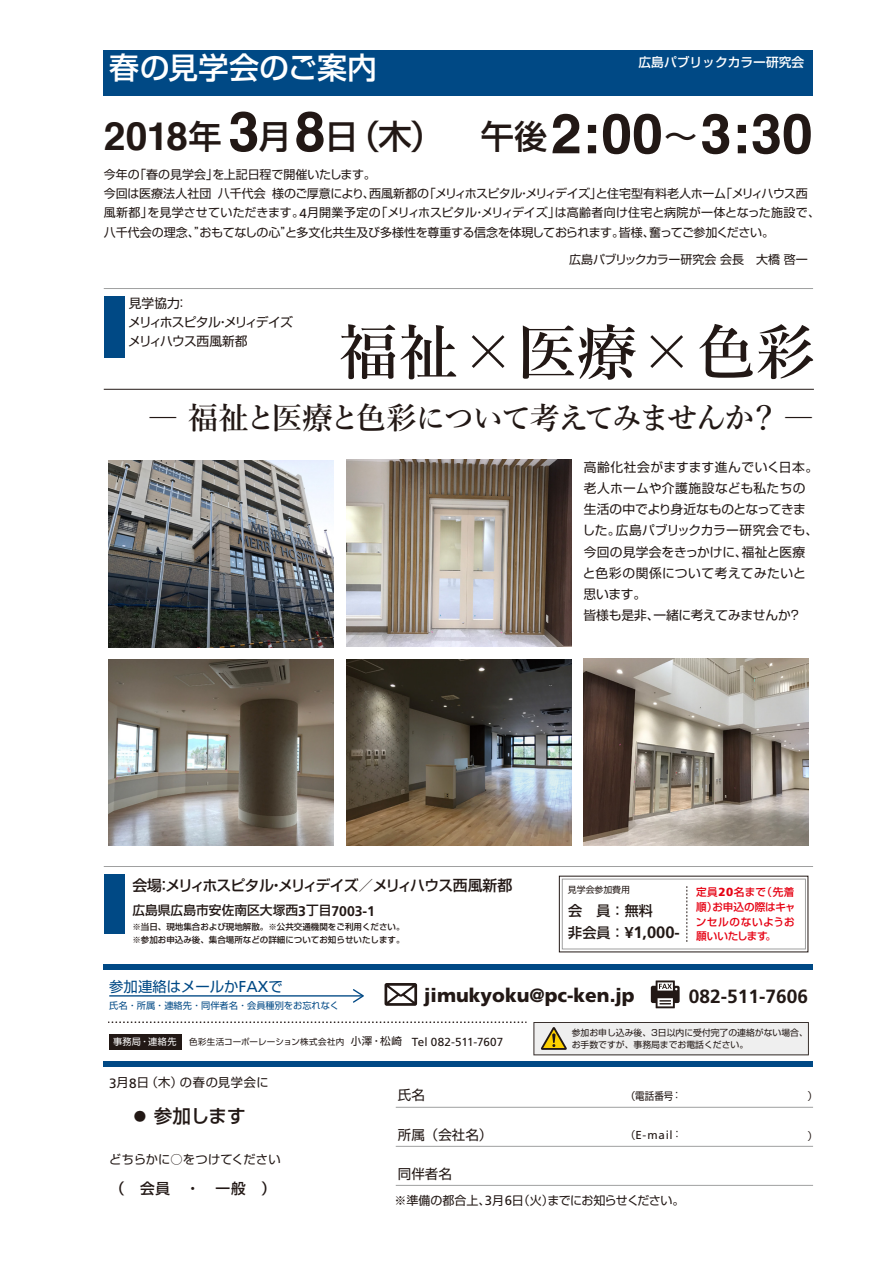
<style>
.page{position:relative;width:893px;height:1263px;background:#fff}
.page>*{position:absolute;margin:0;border:0;box-sizing:border-box;transform-origin:0 0}
.t1{font:600 59.55px "Yu Min";color:#221815}
.t2{font:700 55.5px "Helvetica";color:#221815}
.t3{font:500 33.15px "Shin Go Pro";color:#221815}
.t4{font:600 30.3px "Yu Min";letter-spacing:-.075em;color:#221815}
.t5{font:500 30px "Shin Go Pro";color:#fff}
.t6{font:900 19.2px "Frutiger";color:#221815}
.t7{font:700 19.2px "Frutiger";color:#221815}
.t8{font:500 18.6px "Shin Go Pro";color:#221815}
.t9{font:500 14.85px "Shin Go Pro";letter-spacing:-.06em;color:#221815}
.t10{font:500 14.7px "Shin Go Pro";color:#221815}
.t11{font:14.4px "Shin Go Pro";color:#004985}
.t12{font:500 14.1px/22.2px "Shin Go Pro";color:#221815}
.t13{font:13.5px "Shin Go Pro";color:#221815}
.t14{font:12.75px/21.3px "Shin Go Pro";color:#221815}
.t15{font:12.75px/19.2px "Shin Go Pro";letter-spacing:-.055em;color:#221815}
.t16{font:500 12.75px "Shin Go Pro";color:#221815}
.t17{font:500 12.75px "Shin Go Pro";color:#fff}
.t18{font:12.3px "Shin Go Pro";letter-spacing:.05em;color:#221815}
.t19{font:12.3px "Shin Go Pro";letter-spacing:.02em;color:#221815}
.t20{font:12px/19.2px "Shin Go Pro";letter-spacing:-.01em;color:#221815}
.t21{font:12px "Shin Go Pro";letter-spacing:-.04em;color:#221815}
.t22{font:11.55px "Frutiger";color:#221815}
.t23{font:500 10.65px/14.9px "Shin Go Pro";color:#e60012;text-align:justify}
.t24{font:10.5px "Shin Go Pro";color:#221815}
.t25{font:9.15px "Shin Go Pro";color:#004985}
.t26{font:9.15px "Shin Go Pro";letter-spacing:.05em;color:#fff}
.t27{font:8.85px/12.3px "Shin Go Pro";color:#221815}
.t28{font:500 8.55px/12.8px "Shin Go Pro";color:#221815}
.t29{font:8.55px "Shin Go Pro";letter-spacing:.02em;color:#221815}
.s1{font-family:"Helvetica";font-weight:700;font-size:39px}
.s2{font-family:"Helvetica";font-weight:700;font-size:55.5px}
.s3{font-family:"Frutiger";font-size:13.2px}
.s4{font-family:"Shin Go Pro";font-weight:500;font-size:33.15px}
.s5{font-family:"Frutiger";font-weight:700;font-size:14.1px}
.s6{font-family:"Frutiger";font-weight:700;font-size:15.75px}
.s7{font-family:"Frutiger";font-weight:700;font-size:16.5px}
.s8{font-family:"Frutiger";font-weight:900;font-size:11.7px}
.s9{font-family:"Frutiger";font-size:15.75px}
.s10{font-size:10.65px}
.s11{font-family:"Frutiger";font-size:11.7px}
.s12{font-family:"Frutiger";font-size:13.5px}
.s13{font-size:12.45px}
.s14{font-family:"Shin Go Pro";font-size:10.5px}
</style>
<div class="page">
<div style="left:104px;top:50px;width:709px;height:46px;background:#004985"></div>
<hr style="left:104px;top:288px;width:709px;height:1px;background:#9fa0a0">
<div style="left:104px;top:296px;width:21px;height:62px;background:#004985"></div>
<div style="left:104px;top:874px;width:21px;height:60px;background:#004985"></div>
<hr style="left:104px;top:866px;width:709px;height:1px;background:#9fa0a0">
<hr style="left:104px;top:389px;width:710px;height:1px;background:#221815">
<div style="left:533px;top:1022px;width:276px;height:34px;background:#aeabaa"></div>
<hr style="left:396px;top:1107px;width:417px;height:1px;background:#9fa0a0">
<hr style="left:396px;top:1146px;width:417px;height:1px;background:#9fa0a0">
<hr style="left:396px;top:1185px;width:417px;height:1px;background:#9fa0a0">
<div style="left:104px;top:1062px;width:709px;height:5px;background:#004985"></div>
<div style="left:104px;top:965px;width:709px;height:5px;background:#004985"></div>
<hr style="left:109px;top:995px;width:253px;height:1px;background:#004985">
<svg style="left:353px;top:989px;width:11px;height:14px"></svg>
<svg style="left:109px;top:1021px;width:418px;height:2px"></svg>
<div style="left:109px;top:1034px;width:73px;height:15px;background:#221815"></div>
<svg style="left:651px;top:980px;width:29px;height:28px"></svg>
<svg style="left:385px;top:983px;width:32px;height:23px"></svg>
<svg style="left:533px;top:1022px;width:276px;height:33px"></svg>
<div style="left:562px;top:879px;width:244px;height:70px;border:1px solid #9fa0a0"></div>
<svg style="left:686px;top:886px;width:1px;height:56px"></svg>
<svg style="left:108px;top:469px;width:1px;height:360px"></svg>
<img style="left:109px;top:460px;width:225px;height:187px">
<img style="left:109px;top:659px;width:225px;height:187px">
<img style="left:346px;top:460px;width:225px;height:187px">
<img style="left:346px;top:659px;width:225px;height:187px">
<img style="left:584px;top:659px;width:225px;height:186px">
<h3 class="t5" style="left:109px;top:43px;width:269px">春の見学会のご案内</h3>
<p class="t17" style="left:638px;top:52px;width:167px">広島パブリックカラー研究会</p>
<h3 class="t3" style="left:104px;top:109px;width:341px"><span class="s1">2018</span>年 <span class="s2">3</span>月<span class="s2">8</span>日（木）</h3>
<p class="t20" style="left:104px;top:164px;width:718px">今年の「春の見学会」を上記日程で開催いたします。<br>今回は医療法人社団八千代会様のご厚意により、西風新都の「メリィホスピタル・メリィデイズ」と住宅型有料老人ホーム「メリィハウス西風新都」を見学させていただきます。<span class="s3">4</span>月開業予定の「メリィホスピタル・メリィデイズ」は高齢者向け住宅と病院が一体となった施設で、八千代会の理念、”おもてなしの心”と多文化共生及び多様性を尊重する信念を体現しておられます。皆様、奮ってご参加ください。</p>
<p class="t20" style="left:569px;top:249px;width:240px">広島パブリックカラー研究会会長 大橋啓一</p>
<h2 class="t2" style="left:481px;top:89px;width:333px"><span class="s4">午後</span>2:00<span class="s4">～</span>3:30</h2>
<p class="t15" style="left:128px;top:292px;width:166px">見学協力：<br>メリィホスピタル・メリィデイズメリィハウス西風新都</p>
<h1 class="t1" style="left:339px;top:319px;width:478px">福祉×医療×色彩</h1>
<h3 class="t4" style="left:148px;top:401px;width:667px">― 福祉と医療と色彩について考えてみませんか？ ―</h3>
<p class="t14" style="left:583px;top:454px;width:237px">高齢化社会がますます進んでいく日本。老人ホームや介護施設なども私たちの生活の中でより身近なものとなってきました。広島パブリックカラー研究会でも、今回の見学会をきっかけに、福祉と医療と色彩の関係について考えてみたいと思います。<br>皆様も是非、一緒に考えてみませんか？</p>
<p class="t9" style="left:132px;top:873px;width:381px">会場：メリィホスピタル・メリィデイズ／メリィハウス西風新都</p>
<p class="t16" style="left:132px;top:900px;width:244px">広島県広島市安佐南区大塚西<span class="s5">3</span>丁目<span class="s5">7003-1</span></p>
<p class="t28" style="left:132px;top:919px;width:274px">※当日、現地集合および現地解散。※公共交通機関をご利用ください。※参加お申込み後、集合場所などの詳細についてお知らせいたします。</p>
<p class="t27" style="left:568px;top:882px;width:64px">見学会参加費用</p>
<p class="t12" style="left:568px;top:897px;width:113px">会 員：無料<br>非会員：<span class="s6">¥</span><span class="s7">1</span><span class="s6">,</span><span class="s7">000</span><span class="s6">-</span></p>
<p class="t23" style="left:696px;top:883px;width:101px">定員<span class="s8">20</span>名まで（先着順）お申込の際はキャンセルのないようお願いいたします。</p>
<p class="t11" style="left:109px;top:974px;width:175px">参加連絡はメールか<span class="s9">FAX</span>で</p>
<p class="t25" style="left:109px;top:998px;width:231px">氏名・所属・連絡先・同伴者名・会員種別をお忘れなく</p>
<p class="t26" style="left:113px;top:1034px;width:65px">事務局・連絡先</p>
<h3 class="t6" style="left:424px;top:984px;width:212px">jimukyoku@pc-ken.jp</h3>
<h3 class="t7" style="left:689px;top:985px;width:121px">082-511-7606</h3>
<p class="t27" style="left:572px;top:1025px;width:238px">参加お申し込み後、3日以内に受付完了の連絡がない場合、お手数ですが、事務局までお電話ください。</p>
<p class="t29" style="left:189px;top:1035px;width:316px">色彩生活コーポーレーション株式会社内 <span class="s10">小澤・松崎</span> <span class="s11">Tel 082-511-7607</span></p>
<p class="t18" style="left:109px;top:1072px;width:161px"><span class="s12">3</span>月<span class="s12">8</span>日（木）の春の見学会に</p>
<h3 class="t8" style="left:134px;top:1100px;width:113px"><span class="s13">●</span> 参加します</h3>
<p class="t19" style="left:109px;top:1149px;width:173px">どちらかに○をつけてください</p>
<p class="t10" style="left:110px;top:1176px;width:167px">（会員・一般）</p>
<p class="t13" style="left:398px;top:1084px;width:28px">氏名</p>
<p class="t13" style="left:398px;top:1123px;width:96px">所属（会社名）</p>
<p class="t13" style="left:398px;top:1162px;width:55px">同伴者名</p>
<p class="t21" style="left:394px;top:1190px;width:292px">※準備の都合上、<span class="s3">3</span>月<span class="s3">6</span>日（火）までにお知らせください。</p>
<p class="t24" style="left:625px;top:1087px;width:58px">（電話番号：</p>
<p class="t24" style="left:808px;top:1088px;width:12px">）</p>
<p class="t22" style="left:625px;top:1128px;width:59px"><span class="s14">（</span>E-mail<span class="s14">：</span></p>
<p class="t24" style="left:808px;top:1127px;width:12px">）</p>
</div>
